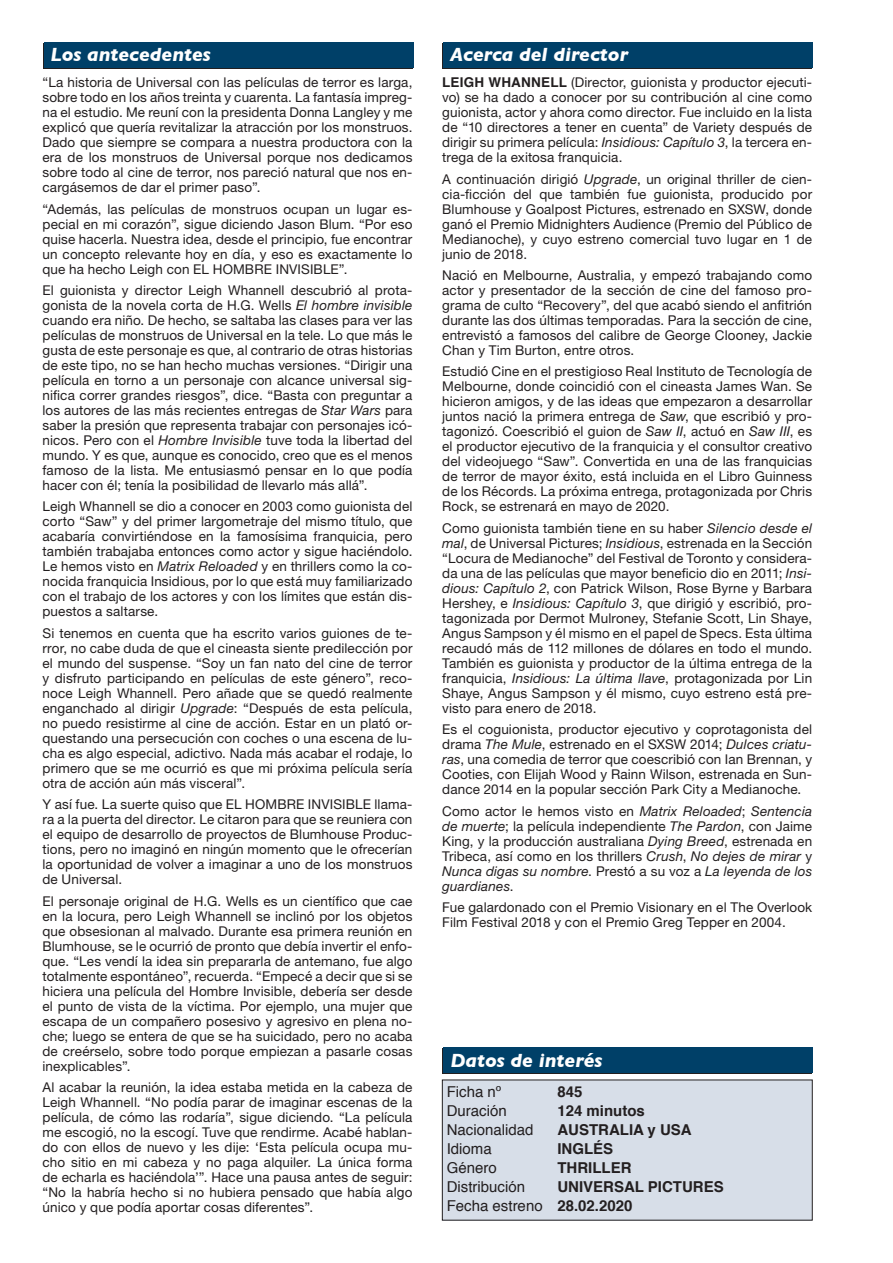
<style>
.page{position:relative;width:893px;height:1263px;background:#fff}
.page>*{position:absolute;margin:0;border:0;box-sizing:border-box;transform-origin:0 0}
.t1{font:italic 700 19.5px "Gill Sans";color:#fff}
.t2{font:15px "Helvetica";color:#231f20}
.t3{font:700 15px "Helvetica";color:#231f20}
.t4{font:13.5px/15px "Helvetica Neue";letter-spacing:.01em;color:#231f20;text-align:justify}
.s1{font-style:italic}
.s2{font-family:"Helvetica";font-weight:700}
.s3{font-weight:700}
</style>
<div class="page">
<div style="left:43px;top:44px;width:369px;height:25px;background:#231f20"></div>
<div style="left:44px;top:43px;width:370px;height:25px;background:#004068"></div>
<div style="left:442px;top:1049px;width:370px;height:25px;background:#231f20"></div>
<div style="left:443px;top:1048px;width:370px;height:25px;background:#004068"></div>
<div style="left:442px;top:1080px;width:370px;height:140px;background:#d7dee8"></div>
<div style="left:442px;top:44px;width:370px;height:25px;background:#231f20"></div>
<div style="left:443px;top:43px;width:370px;height:25px;background:#004068"></div>
<p class="t1" style="left:51px;top:43px;width:162px">Los antecedentes</p>
<p class="t4" style="left:43px;top:75px;width:371px">“La historia de Universal con las películas de terror es larga, sobre todo en los años treinta y cuarenta. La fantasía impreg&shy;na el estudio. Me reuní con la presidenta Donna Langley y me explicó que quería revitalizar la atracción por los monstruos.<br>Dado que siempre se compara a nuestra productora con la era de los monstruos de Universal porque nos dedicamos sobre todo al cine de terror, nos pareció natural que nos en&shy;cargásemos de dar el primer paso”.</p>
<p class="t4" style="left:43px;top:201px;width:371px">“Además, las películas de monstruos ocupan un lugar es&shy;pecial en mi corazón”, sigue diciendo Jason Blum. “Por eso quise hacerla. Nuestra idea, desde el principio, fue encontrar un concepto relevante hoy en día, y eso es exactamente lo que ha hecho Leigh con EL HOMBRE INVISIBLE”.</p>
<p class="t4" style="left:43px;top:282px;width:371px">El guionista y director Leigh Whannell descubrió al prota&shy;gonista de la novela corta de H.G. Wells <span class="s1">El hombre invisible </span>cuando era niño. De hecho, se saltaba las clases para ver las películas de monstruos de Universal en la tele. Lo que más le gusta de este personaje es que, al contrario de otras historias de este tipo, no se han hecho muchas versiones. “Dirigir una película en torno a un personaje con alcance universal sig&shy;nifica correr grandes riesgos”, dice. “Basta con preguntar a los autores de las más recientes entregas de <span class="s1">Star Wars</span> para saber la presión que representa trabajar con personajes icó&shy;nicos. Pero con el <span class="s1">Hombre Invisible</span> tuve toda la libertad del mundo. Y es que, aunque es conocido, creo que es el menos famoso de la lista. Me entusiasmó pensar en lo que podía hacer con él; tenía la posibilidad de llevarlo más allá”.</p>
<p class="t4" style="left:43px;top:499px;width:371px">Leigh Whannell se dio a conocer en 2003 como guionista del corto “Saw” y del primer largometraje del mismo título, que acabaría convirtiéndose en la famosísima franquicia, pero también trabajaba entonces como actor y sigue haciéndolo.<br>Le hemos visto en <span class="s1">Matrix Reloaded</span> y en thrillers como la co&shy;nocida franquicia Insidious, por lo que está muy familiarizado con el trabajo de los actores y con los límites que están dis&shy;puestos a saltarse.</p>
<p class="t4" style="left:43px;top:625px;width:371px">Si tenemos en cuenta que ha escrito varios guiones de te&shy;rror, no cabe duda de que el cineasta siente predilección por el mundo del suspense. “Soy un fan nato del cine de terror y disfruto participando en películas de este género”, reco&shy;noce Leigh Whannell. Pero añade que se quedó realmente enganchado al dirigir <span class="s1">Upgrade</span>: “Después de esta película, no puedo resistirme al cine de acción. Estar en un plató or&shy;questando una persecución con coches o una escena de lu&shy;cha es algo especial, adictivo. Nada más acabar el rodaje, lo primero que se me ocurrió es que mi próxima película sería otra de acción aún más visceral”.</p>
<p class="t4" style="left:43px;top:797px;width:371px">Y así fue. La suerte quiso que EL HOMBRE INVISIBLE llama&shy;ra a la puerta del director. Le citaron para que se reuniera con el equipo de desarrollo de proyectos de Blumhouse Produc&shy;tions, pero no imaginó en ningún momento que le ofrecerían la oportunidad de volver a imaginar a uno de los monstruos de Universal.</p>
<p class="t4" style="left:43px;top:893px;width:371px">El personaje original de H.G. Wells es un científico que cae en la locura, pero Leigh Whannell se inclinó por los objetos que obsesionan al malvado. Durante esa primera reunión en Blumhouse, se le ocurrió de pronto que debía invertir el enfo&shy;que. “Les vendí la idea sin prepararla de antemano, fue algo totalmente espontáneo”, recuerda. “Empecé a decir que si se hiciera una película del Hombre Invisible, debería ser desde el punto de vista de la víctima. Por ejemplo, una mujer que escapa de un compañero posesivo y agresivo en plena no&shy;che; luego se entera de que se ha suicidado, pero no acaba de creérselo, sobre todo porque empiezan a pasarle cosas inexplicables”.</p>
<p class="t4" style="left:43px;top:1079px;width:371px">Al acabar la reunión, la idea estaba metida en la cabeza de Leigh Whannell. “No podía parar de imaginar escenas de la película, de cómo las rodaría”, sigue diciendo. “La película me escogió, no la escogí. Tuve que rendirme. Acabé hablan&shy;do con ellos de nuevo y les dije: ‘Esta película ocupa mu&shy;cho sitio en mi cabeza y no paga alquiler. La única forma de echarla es haciéndola’”. Hace una pausa antes de seguir: “No la habría hecho si no hubiera pensado que había algo único y que podía aportar cosas diferentes”.</p>
<p class="t1" style="left:450px;top:43px;width:179px">Acerca del director</p>
<p class="t4" style="left:442px;top:75px;width:371px"><span class="s2">LEIGH WHANNELL</span> (Director, guionista y productor ejecuti&shy;vo) se ha dado a conocer por su contribución al cine como guionista, actor y ahora como director. Fue incluido en la lista de “10 directores a tener en cuenta” de Variety después de dirigir su primera película: <span class="s1">Insidious: Capítulo 3</span>, la tercera en&shy;trega de la exitosa franquicia.</p>
<p class="t4" style="left:442px;top:171px;width:371px">A continuación dirigió <span class="s1">Upgrade</span>, un original thriller de cien&shy;cia-ficción del que también fue guionista, producido por Blumhouse y Goalpost Pictures, estrenado en SXSW, donde ganó el Premio Midnighters Audience (Premio del Público de Medianoche), y cuyo estreno comercial tuvo lugar en 1 de junio de 2018.</p>
<p class="t4" style="left:442px;top:267px;width:371px">Nació en Melbourne, Australia, y empezó trabajando como actor y presentador de la sección de cine del famoso pro&shy;grama de culto “Recovery”, del que acabó siendo el anfitrión durante las dos últimas temporadas. Para la sección de cine, entrevistó a famosos del calibre de George Clooney, Jackie Chan y Tim Burton, entre otros.</p>
<p class="t4" style="left:442px;top:364px;width:371px">Estudió Cine en el prestigioso Real Instituto de Tecnología de Melbourne, donde coincidió con el cineasta James Wan. Se hicieron amigos, y de las ideas que empezaron a desarrollar juntos nació la primera entrega de <span class="s1">Saw</span>, que escribió y pro&shy;tagonizó. Coescribió el guion de <span class="s1">Saw II</span>, actuó en <span class="s1">Saw III</span>, es el productor ejecutivo de la franquicia y el consultor creativo del videojuego “Saw”. Convertida en una de las franquicias de terror de mayor éxito, está incluida en el Libro Guinness de los Récords. La próxima entrega, protagonizada por Chris Rock, se estrenará en mayo de 2020.</p>
<p class="t4" style="left:442px;top:520px;width:371px">Como guionista también tiene en su haber <span class="s1">Silencio desde el mal</span>, de Universal Pictures; <span class="s1">Insidious</span>, estrenada en la Sección “Locura de Medianoche” del Festival de Toronto y considera&shy;da una de las películas que mayor beneficio dio en 2011; <span class="s1">Insi&shy;dious: Capítulo 2</span>, con Patrick Wilson, Rose Byrne y Barbara Hershey, e <span class="s1">Insidious: Capítulo 3</span>, que dirigió y escribió, pro&shy;tagonizada por Dermot Mulroney, Stefanie Scott, Lin Shaye, Angus Sampson y él mismo en el papel de Specs. Esta última recaudó más de 112 millones de dólares en todo el mundo.<br>También es guionista y productor de la última entrega de la franquicia, <span class="s1">Insidious: La última llave</span>, protagonizada por Lin Shaye, Angus Sampson y él mismo, cuyo estreno está pre&shy;visto para enero de 2018.</p>
<p class="t4" style="left:442px;top:722px;width:371px">Es el coguionista, productor ejecutivo y coprotagonista del drama <span class="s1">The Mule</span>, estrenado en el SXSW 2014; <span class="s1">Dulces criatu&shy;ras</span>, una comedia de terror que coescribió con Ian Brennan, y Cooties, con Elijah Wood y Rainn Wilson, estrenada en Sun&shy;dance 2014 en la popular sección Park City a Medianoche.</p>
<p class="t4" style="left:442px;top:803px;width:371px">Como actor le hemos visto en <span class="s1">Matrix Reloaded</span>; <span class="s1">Sentencia de muerte</span>; la película independiente <span class="s1">The Pardon</span>, con Jaime King, y la producción australiana <span class="s1">Dying Breed</span>, estrenada en Tribeca, así como en los thrillers <span class="s1">Crush</span>, <span class="s1">No dejes de mirar</span> y <span class="s1">Nunca digas su nombre</span>. Prestó a su voz a <span class="s1">La leyenda de los guardianes</span>.</p>
<p class="t4" style="left:442px;top:899px;width:371px">Fue galardonado con el Premio Visionary en el The Overlook<br>Film Festival 2018 y con el Premio Greg Tepper en 2004.</p>
<p class="t1" style="left:450px;top:1048px;width:154px">Datos de interés</p>
<p class="t2" style="left:447px;top:1080px;width:56px">Ficha nº</p>
<p class="t3" style="left:557px;top:1079px;width:27px">845</p>
<p class="t2" style="left:447px;top:1099px;width:62px">Duración</p>
<p class="t3" style="left:557px;top:1098px;width:89px">124 minutos</p>
<p class="t2" style="left:447px;top:1118px;width:88px">Nacionalidad</p>
<p class="t3" style="left:557px;top:1117px;width:136px">AUSTRALIA y USA</p>
<p class="t2" style="left:447px;top:1137px;width:47px">Idioma</p>
<p class="t3" style="left:557px;top:1136px;width:57px">INGLÉS</p>
<p class="t2" style="left:447px;top:1156px;width:52px">Género</p>
<p class="t3" style="left:557px;top:1155px;width:76px">THRILLER</p>
<p class="t2" style="left:447px;top:1175px;width:80px">Distribución</p>
<p class="t3" style="left:557px;top:1174px;width:168px">UNIVERSAL PICTURES</p>
<p class="t2" style="left:447px;top:1194px;width:187px">Fecha estreno <span class="s3">28.02.2020</span></p>
</div>
